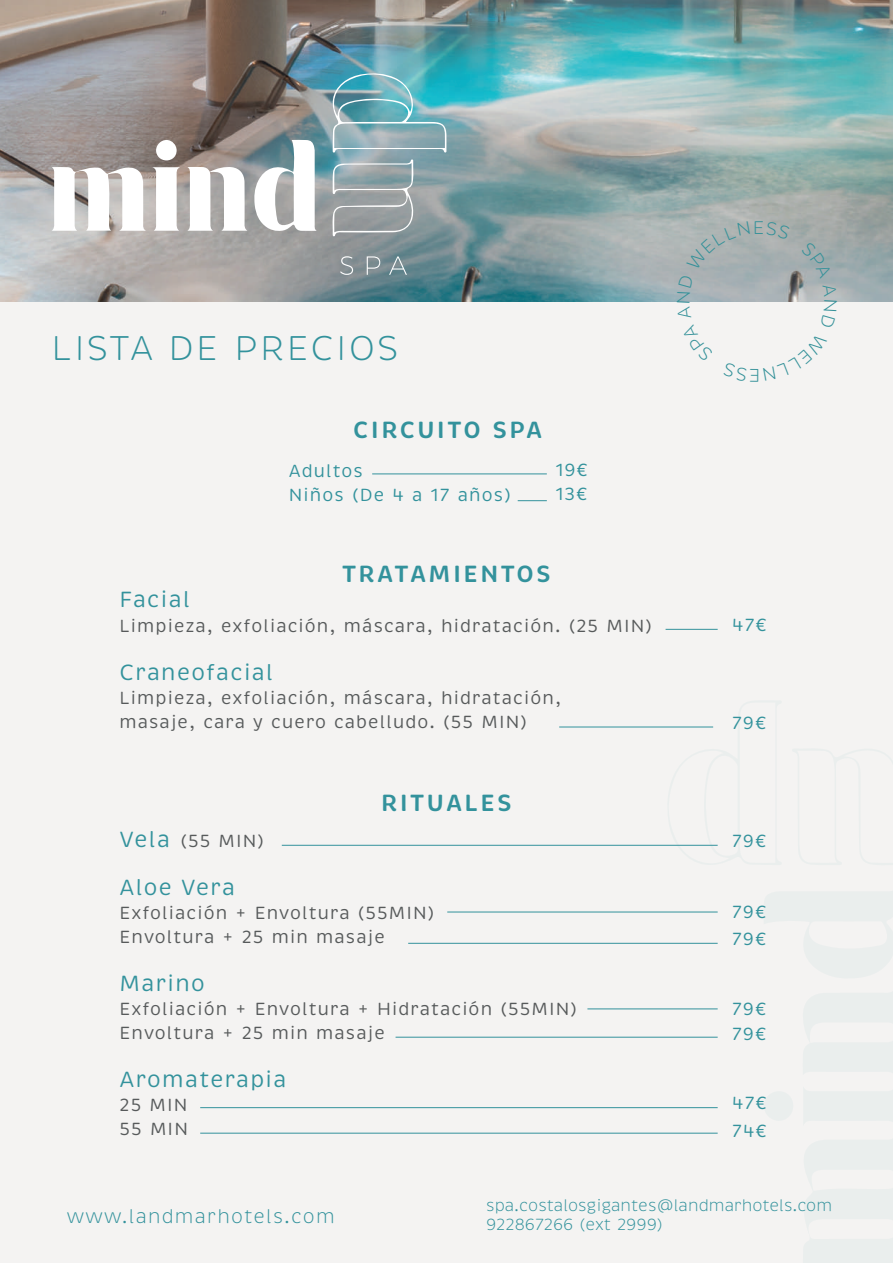
<style>
.page{position:relative;width:893px;height:1263px;background:#f4f3f2}
.page>*{position:absolute;margin:0;border:0;box-sizing:border-box;transform-origin:0 0}
.t1{font:300 35.1px "Brevia";letter-spacing:.06em;color:#33929c}
.t2{font:600 24px "Brevia";letter-spacing:.1em;color:#33929c}
.t3{font:22.5px "Brevia";letter-spacing:.06em;color:#33929c}
.t4{font:300 19.5px "Brevia";letter-spacing:.06em;color:#33929c}
.t5{font:300 18.75px "Brevia";color:#349199}
.t6{font:18px/24px "Brevia";letter-spacing:.06em;color:#575a5b}
.t7{font:18px/24px "Brevia";letter-spacing:.06em;color:#33929c}
.t8{font:300 16.5px/19.8px "Brevia";color:#33929c}
.s1{font-size:22.5px;color:#33929c}
</style>
<div class="page">
<div style="left:763px;top:1091px;width:30px;height:30px;background:#eaeeed;border-radius:50%"></div>
<svg style="left:667px;top:726px;width:51px;height:119px"></svg>
<img style="left:0;top:0;width:893px;height:301px">
<hr style="left:372px;top:474px;width:175px;height:1px;background:#33929c">
<svg style="left:518px;top:500px;width:29px;height:1px"></svg>
<hr style="left:666px;top:629px;width:52px;height:1px;background:#33929c">
<hr style="left:559px;top:727px;width:154px;height:1px;background:#33929c">
<hr style="left:282px;top:845px;width:436px;height:1px;background:#33929c">
<hr style="left:447px;top:912px;width:271px;height:1px;background:#33929c">
<hr style="left:408px;top:943px;width:310px;height:1px;background:#33929c">
<hr style="left:587px;top:1009px;width:131px;height:1px;background:#33929c">
<hr style="left:396px;top:1037px;width:322px;height:1px;background:#33929c">
<hr style="left:200px;top:1107px;width:518px;height:1px;background:#33929c">
<hr style="left:200px;top:1133px;width:518px;height:1px;background:#33929c">
<svg style="left:52px;top:165px;width:94px;height:66px"></svg>
<svg style="left:152px;top:167px;width:28px;height:64px"></svg>
<svg style="left:187px;top:166px;width:60px;height:65px"></svg>
<svg style="left:254px;top:140px;width:63px;height:92px"></svg>
<div style="left:156px;top:140px;width:21px;height:20px;background:#fff;border-radius:50%"></div>
<svg style="left:330px;top:73px;width:117px;height:80px"></svg>
<svg style="left:332px;top:159px;width:83px;height:77px"></svg>
<svg style="left:340px;top:256px;width:13px;height:19px"></svg>
<svg style="left:367px;top:256px;width:13px;height:19px"></svg>
<svg style="left:389px;top:256px;width:18px;height:19px"></svg>
<svg style="left:801px;top:241px;width:31px;height:37px"></svg>
<svg style="left:763px;top:284px;width:74px;height:18px"></svg>
<svg style="left:677px;top:222px;width:73px;height:80px"></svg>
<svg style="left:766px;top:221px;width:24px;height:19px"></svg>
<h1 class="t1" style="left:52px;top:327px;width:348px">LISTA DE PRECIOS</h1>
<h2 class="t2" style="left:353px;top:415px;width:191px">CIRCUITO SPA</h2>
<p class="t7" style="left:289px;top:459px;width:224px">Adultos<br>Niños (De 4 a 17 años)</p>
<p class="t7" style="left:555px;top:458px;width:34px">19€<br>13€</p>
<h2 class="t2" style="left:342px;top:559px;width:210px">TRATAMIENTOS</h2>
<p class="t3" style="left:119px;top:586px;width:72px">Facial</p>
<p class="t6" style="left:119px;top:614px;width:534px">Limpieza, exfoliación, máscara, hidratación. (25 MIN)</p>
<p class="t3" style="left:119px;top:658px;width:155px">Craneofacial</p>
<p class="t6" style="left:119px;top:686px;width:443px">Limpieza, exfoliación, máscara, hidratación, masaje, cara y cuero cabelludo. (55 MIN)</p>
<h2 class="t2" style="left:381px;top:788px;width:132px">RITUALES</h2>
<p class="t6" style="left:119px;top:829px;width:146px"><span class="s1">Vela</span> (55 MIN)</p>
<p class="t3" style="left:119px;top:873px;width:117px">Aloe Vera</p>
<p class="t6" style="left:119px;top:901px;width:317px">Exfoliación + Envoltura (55MIN)<br>Envoltura + 25 min masaje</p>
<p class="t3" style="left:119px;top:969px;width:87px">Marino</p>
<p class="t6" style="left:119px;top:997px;width:459px">Exfoliación + Envoltura + Hidratación (55MIN)<br>Envoltura + 25 min masaje</p>
<p class="t3" style="left:119px;top:1065px;width:168px">Aromaterapia</p>
<p class="t6" style="left:119px;top:1093px;width:70px">25 MIN<br>55 MIN</p>
<p class="t5" style="left:753px;top:216px;width:13px">E</p>
<p class="t5" style="left:760px;top:386px;width:13px;rotate:-180deg">E</p>
<p class="t7" style="left:732px;top:613px;width:36px">47€</p>
<p class="t7" style="left:732px;top:711px;width:35px">79€</p>
<p class="t7" style="left:732px;top:829px;width:35px">79€</p>
<p class="t7" style="left:732px;top:899px;width:35px;line-height:26.7px">79€<br>79€</p>
<p class="t7" style="left:732px;top:996px;width:35px;line-height:25.3px">79€<br>79€</p>
<p class="t7" style="left:732px;top:1088px;width:36px;line-height:28.3px">47€<br>74€</p>
<p class="t4" style="left:67px;top:1205px;width:270px">www.landmarhotels.com</p>
<p class="t8" style="left:486px;top:1195px;width:348px">spa.costalosgigantes@landmarhotels.com<br>922867266 (ext 2999)</p>
</div>
